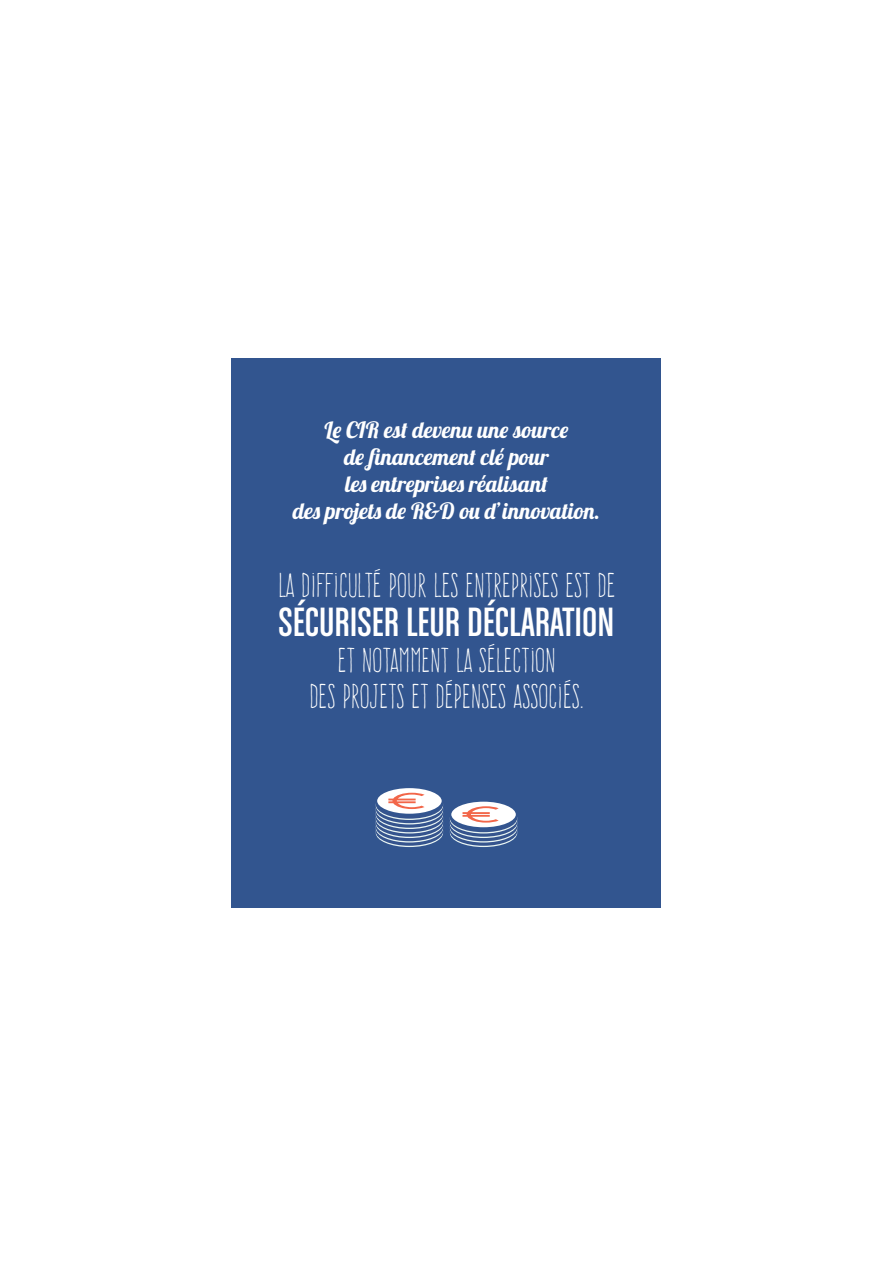
<style>
.page{position:relative;width:893px;height:1263px;background:#fff}
.page>*{position:absolute;margin:0;border:0;box-sizing:border-box;transform-origin:0 0}
.t1{font:43.5px "Chalet Comprime Cologne Eighty";color:#fff}
.t2{font:30px/36px "Frente H1";color:#fff;text-align:center}
.t3{font:22.5px/27px "Lobster 1.4";letter-spacing:.02em;color:#fff;text-align:center}
</style>
<div class="page">
<div style="left:232px;top:358px;width:429px;height:550px;background:#32558f"></div>
<svg style="left:376px;top:787px;width:67px;height:28px"></svg>
<div style="left:375px;top:786px;width:69px;height:30px;border:2px solid #32558f;border-radius:50%"></div>
<svg style="left:376px;top:793px;width:67px;height:54px"></svg>
<svg style="left:450px;top:800px;width:67px;height:28px"></svg>
<div style="left:449px;top:799px;width:69px;height:30px;border:2px solid #32558f;border-radius:50%"></div>
<svg style="left:450px;top:806px;width:67px;height:41px"></svg>
<p class="t3" style="left:293px;top:416px;width:309px">Le CIR est devenu une source<br>de financement clé pour<br>les entreprises réalisant<br>des projets de R&amp;D ou d’innovation.</p>
<h2 class="t2" style="left:278px;top:567px;width:339px">LA DIFFICULTÉ POUR LES ENTREPRISES EST DE</h2>
<h1 class="t1" style="left:279px;top:598px;width:337px">SÉCURISER LEUR DÉCLARATION</h1>
<h2 class="t2" style="left:309px;top:642px;width:276px">ET NOTAMMENT LA SÉLECTION<br>DES PROJETS ET DÉPENSES ASSOCIÉS.</h2>
</div>
